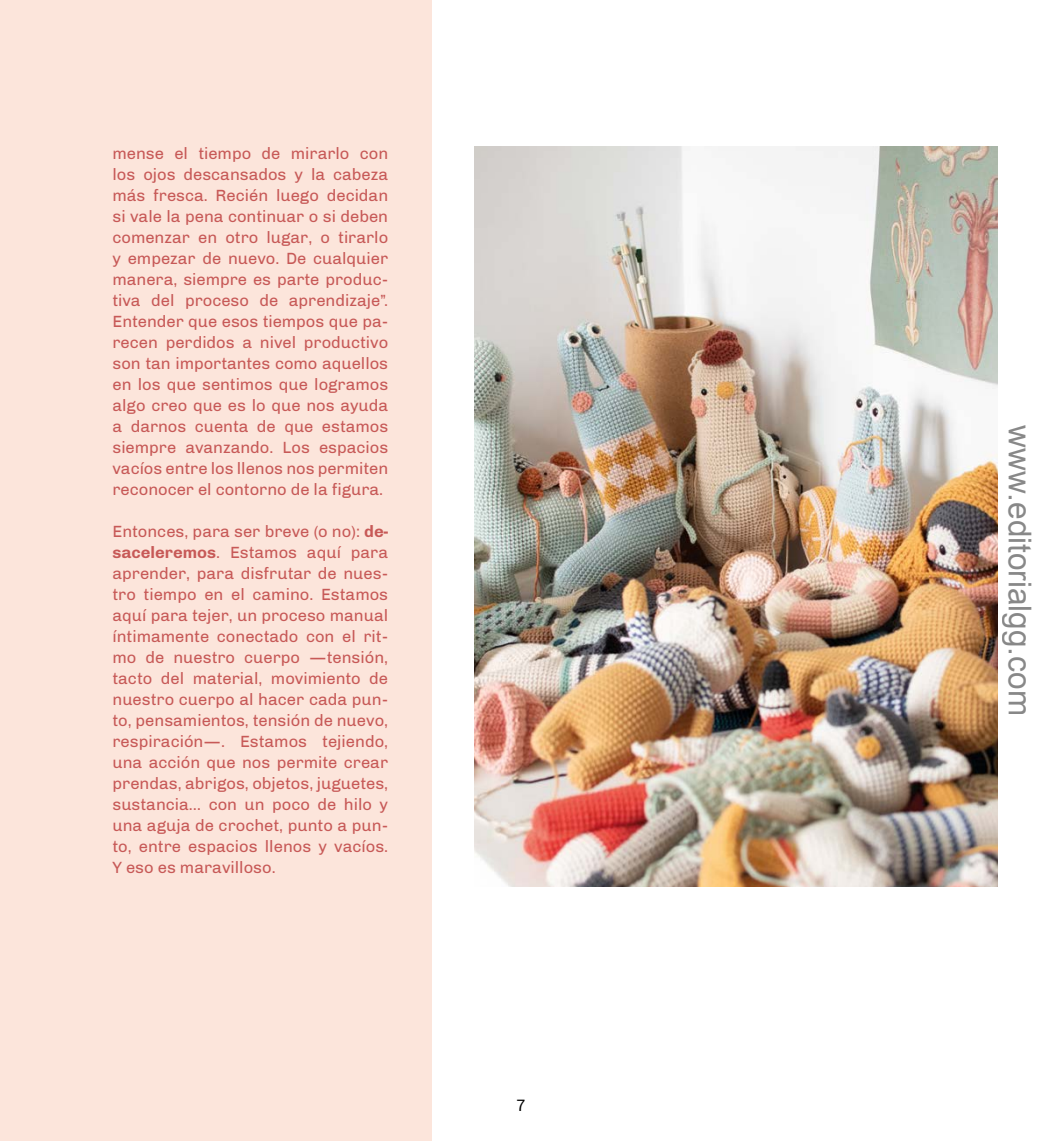
<style>
.page{position:relative;width:1042px;height:1141px;background:#fff}
.page>*{position:absolute;margin:0;border:0;box-sizing:border-box;transform-origin:0 0}
.t1{font:31.5px "Arial";color:rgb(0 0 0/.47)}
.t2{font:16.62px/21px "Chivo";color:#c75957;text-align:justify}
.t3{font:15.75px "Roboto";color:#000}
.s1{font-weight:700}
</style>
<div class="page">
<div style="left:0;top:0;width:432px;height:1141px;background:#fce5db"></div>
<img style="left:474px;top:146px;width:523px;height:741px">
<p class="t2" style="left:112px;top:143px;width:277px">mense el tiempo de mirarlo con los ojos descansados y la cabeza más fresca. Recién luego decidan si vale la pena continuar o si deben comenzar en otro lugar, o tirarlo y empezar de nuevo. De cualquier manera, siempre es parte produc&shy;tiva del proceso de aprendizaje”.<br>Entender que esos tiempos que pa&shy;recen perdidos a nivel productivo son tan importantes como aquellos en los que sentimos que logramos algo creo que es lo que nos ayuda a darnos cuenta de que estamos siempre avanzando. Los espacios vacíos entre los llenos nos permiten reconocer el contorno de la figura.</p>
<p class="t2" style="left:112px;top:521px;width:277px">Entonces, para ser breve (o no): <span class="s1">de&shy;saceleremos</span>. Estamos aquí para aprender, para disfrutar de nues&shy;tro tiempo en el camino. Estamos aquí para tejer, un proceso manual íntimamente conectado con el rit&shy;mo de nuestro cuerpo —tensión, tacto del material, movimiento de nuestro cuerpo al hacer cada pun&shy;to, pensamientos, tensión de nuevo, respiración—. Estamos tejiendo, una acción que nos permite crear prendas, abrigos, objetos, juguetes, sustancia… con un poco de hilo y una aguja de crochet, punto a pun&shy;to, entre espacios llenos y vacíos.<br>Y eso es maravilloso.</p>
<p class="t3" style="left:516px;top:1095px;width:10px">7</p>
<h1 class="t1" style="left:1040px;top:425px;width:292px;rotate:90deg">www.editorialgg.com</h1>
</div>
